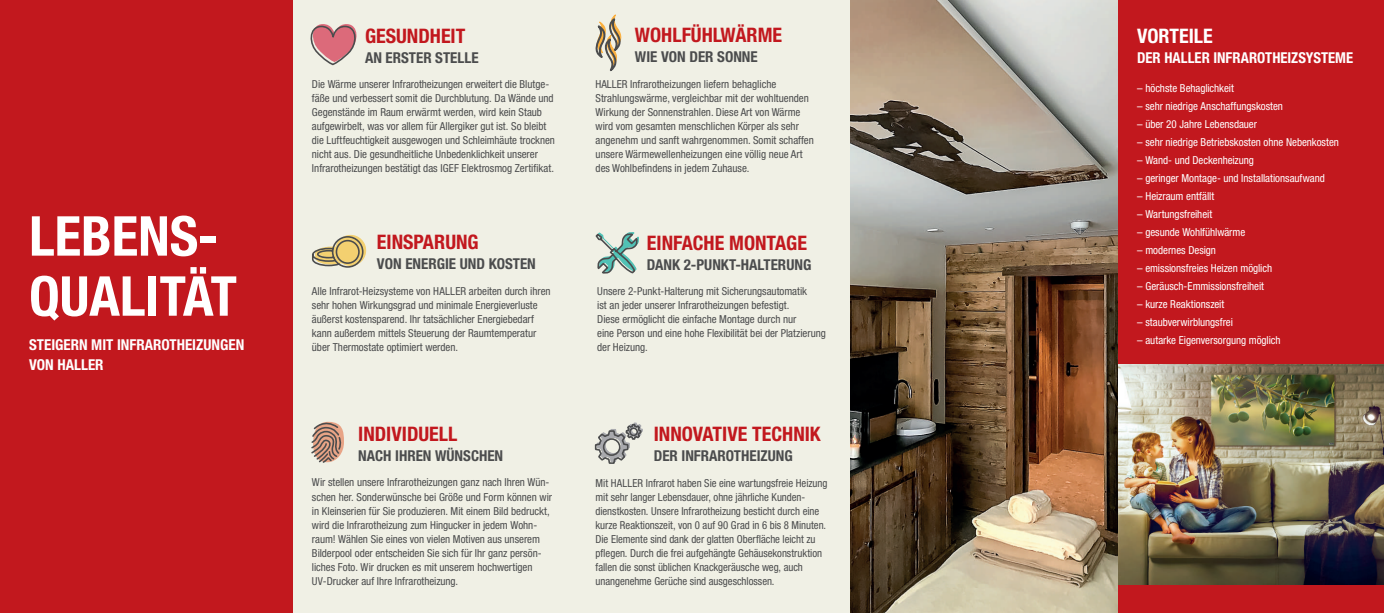
<style>
.page{position:relative;width:1384px;height:613px;background:#fff}
.page>*{position:absolute;margin:0;border:0;box-sizing:border-box;transform-origin:0 0}
.t1{font:700 condensed 55px/60px "Helvetica Neue LT Std";color:#fff}
.t2{font:700 condensed 20px "Helvetica Neue LT Std";color:#c2181e}
.t3{font:700 condensed 20px "Helvetica Neue LT Std";letter-spacing:-.005em;color:#fff}
.t4{font:700 condensed 15px "Helvetica Neue LT Std";color:#4b4c4d}
.t5{font:700 condensed 15px/20px "Helvetica Neue LT Std";color:#fff}
.t6{font:condensed 11px/14px "Helvetica Neue LT Std";letter-spacing:-.005em;color:#4b4c4d}
.t7{font:condensed 11px "Helvetica Neue LT Std";letter-spacing:-.005em;color:#fff}
</style>
<div class="page">
<div style="left:0;top:0;width:1383px;height:612px;background:#f0f0e5"></div>
<div style="left:1117px;top:0;width:266px;height:612px;background:#c2181e"></div>
<div style="left:0;top:0;width:292px;height:612px;background:#c2181e"></div>
<img style="left:1117px;top:364px;width:266px;height:220px">
<img style="left:850px;top:0;width:267px;height:612px">
<svg style="left:595px;top:14px;width:27px;height:58px"></svg>
<svg style="left:310px;top:24px;width:47px;height:42px"></svg>
<div style="left:335px;top:235px;width:31px;height:31px;border:1px solid #f3d070;border-radius:50%"></div>
<svg style="left:312px;top:235px;width:52px;height:33px"></svg>
<svg style="left:311px;top:421px;width:33px;height:42px"></svg>
<svg style="left:594px;top:422px;width:49px;height:42px"></svg>
<svg style="left:595px;top:232px;width:44px;height:42px"></svg>
<h1 class="t1" style="left:29px;top:205px;width:209px">LEBENS-<br>QUALITÄT</h1>
<h3 class="t5" style="left:29px;top:334px;width:217px">STEIGERN MIT INFRAROTHEIZUNGEN<br>VON HALLER</h3>
<h2 class="t2" style="left:365px;top:23px;width:102px">GESUNDHEIT</h2>
<h3 class="t4" style="left:365px;top:48px;width:115px">AN ERSTER STELLE</h3>
<p class="t6" style="left:312px;top:77px;width:244px">Die Wärme unserer Infrarotheizungen erweitert die Blutge&shy;fäße und verbessert somit die Durchblutung. Da Wände und Gegenstände im Raum erwärmt werden, wird kein Staub aufgewirbelt, was vor allem für Allergiker gut ist. So bleibt die Luftfeuchtigkeit ausgewogen und Schleimhäute trocknen nicht aus. Die gesundheitliche Unbedenklichkeit unserer Infrarotheizungen bestätigt das IGEF Elektrosmog Zertifikat.</p>
<h2 class="t2" style="left:377px;top:230px;width:103px">EINSPARUNG</h2>
<h3 class="t4" style="left:377px;top:255px;width:160px">VON ENERGIE UND KOSTEN</h3>
<p class="t6" style="left:312px;top:283px;width:240px">Alle Infrarot-Heizsysteme von HALLER arbeiten durch ihren sehr hohen Wirkungsgrad und minimale Energieverluste äußerst kostensparend. Ihr tatsächlicher Energiebedarf kann außerdem mittels Steuerung der Raumtemperatur über Thermostate optimiert werden.</p>
<h2 class="t2" style="left:358px;top:421px;width:101px">INDIVIDUELL</h2>
<h3 class="t4" style="left:358px;top:446px;width:147px">NACH IHREN WÜNSCHEN</h3>
<p class="t6" style="left:312px;top:475px;width:241px">Wir stellen unsere Infrarotheizungen ganz nach Ihren Wün&shy;schen her. Sonderwünsche bei Größe und Form können wir in Kleinserien für Sie produzieren. Mit einem Bild bedruckt, wird die Infrarotheizung zum Hingucker in jedem Wohn&shy;raum! Wählen Sie eines von vielen Motiven aus unserem Bilderpool oder entscheiden Sie sich für Ihr ganz persön&shy;liches Foto. Wir drucken es mit unserem hochwertigen UV-Drucker auf Ihre Infrarotheizung.</p>
<h2 class="t2" style="left:635px;top:23px;width:149px">WOHLFÜHLWÄRME</h2>
<h3 class="t4" style="left:635px;top:48px;width:124px">WIE VON DER SONNE</h3>
<p class="t6" style="left:595px;top:77px;width:220px">HALLER Infrarotheizungen liefern behagliche Strahlungswärme, vergleichbar mit der wohltuenden Wirkung der Sonnenstrahlen. Diese Art von Wärme wird vom gesamten menschlichen Körper als sehr angenehm und sanft wahrgenommen. Somit schaffen unsere Wärmewellenheizungen eine völlig neue Art des Wohlbefindens in jedem Zuhause.</p>
<h2 class="t2" style="left:647px;top:230px;width:161px">EINFACHE MONTAGE</h2>
<h3 class="t4" style="left:647px;top:255px;width:166px">DANK 2-PUNKT-HALTERUNG</h3>
<p class="t6" style="left:597px;top:284px;width:230px">Unsere 2-Punkt-Halterung mit Sicherungsautomatik<br>ist an jeder unserer Infrarotheizungen befestigt.<br>Diese ermöglicht die einfache Montage durch nur<br>eine Person und eine hohe Flexibilität bei der Platzierung der Heizung.</p>
<h2 class="t2" style="left:653px;top:421px;width:168px">INNOVATIVE TECHNIK</h2>
<h3 class="t4" style="left:653px;top:446px;width:141px">DER INFRAROTHEIZUNG</h3>
<p class="t6" style="left:595px;top:475px;width:233px">Mit HALLER Infrarot haben Sie eine wartungsfreie Heizung mit sehr langer Lebensdauer, ohne jährliche Kunden&shy;dienstkosten. Unsere Infrarotheizung besticht durch eine kurze Reaktionszeit, von 0 auf 90 Grad in 6 bis 8 Minuten.<br>Die Elemente sind dank der glatten Oberfläche leicht zu pflegen. Durch die frei aufgehängte Gehäusekonstruktion fallen die sonst üblichen Knackgeräusche weg, auch unangenehme Gerüche sind ausgeschlossen.</p>
<h2 class="t3" style="left:1137px;top:23px;width:77px">VORTEILE</h2>
<h3 class="t5" style="left:1137px;top:47px;width:217px">DER HALLER INFRAROTHEIZSYSTEME</h3>
<p class="t7" style="left:1137px;top:82px;width:98px">– höchste Behaglichkeit</p>
<p class="t7" style="left:1137px;top:100px;width:147px">– sehr niedrige Anschaffungskosten</p>
<p class="t7" style="left:1137px;top:118px;width:121px">– über 20 Jahre Lebensdauer</p>
<p class="t7" style="left:1137px;top:136px;width:203px">– sehr niedrige Betriebskosten ohne Nebenkosten</p>
<p class="t7" style="left:1137px;top:154px;width:118px">– Wand- und Deckenheizung</p>
<p class="t7" style="left:1137px;top:172px;width:189px">– geringer Montage- und Installationsaufwand</p>
<p class="t7" style="left:1137px;top:190px;width:78px">– Heizraum entfällt</p>
<p class="t7" style="left:1137px;top:208px;width:76px">– Wartungsfreiheit</p>
<p class="t7" style="left:1137px;top:226px;width:110px">– gesunde Wohlfühlwärme</p>
<p class="t7" style="left:1137px;top:244px;width:80px">– modernes Design</p>
<p class="t7" style="left:1137px;top:262px;width:136px">– emissionsfreies Heizen möglich</p>
<p class="t7" style="left:1137px;top:280px;width:128px">– Geräusch-Emmissionsfreiheit</p>
<p class="t7" style="left:1137px;top:298px;width:89px">– kurze Reaktionszeit</p>
<p class="t7" style="left:1137px;top:316px;width:97px">– staubverwirblungsfrei</p>
<p class="t7" style="left:1137px;top:334px;width:145px">– autarke Eigenversorgung möglich</p>
</div>
